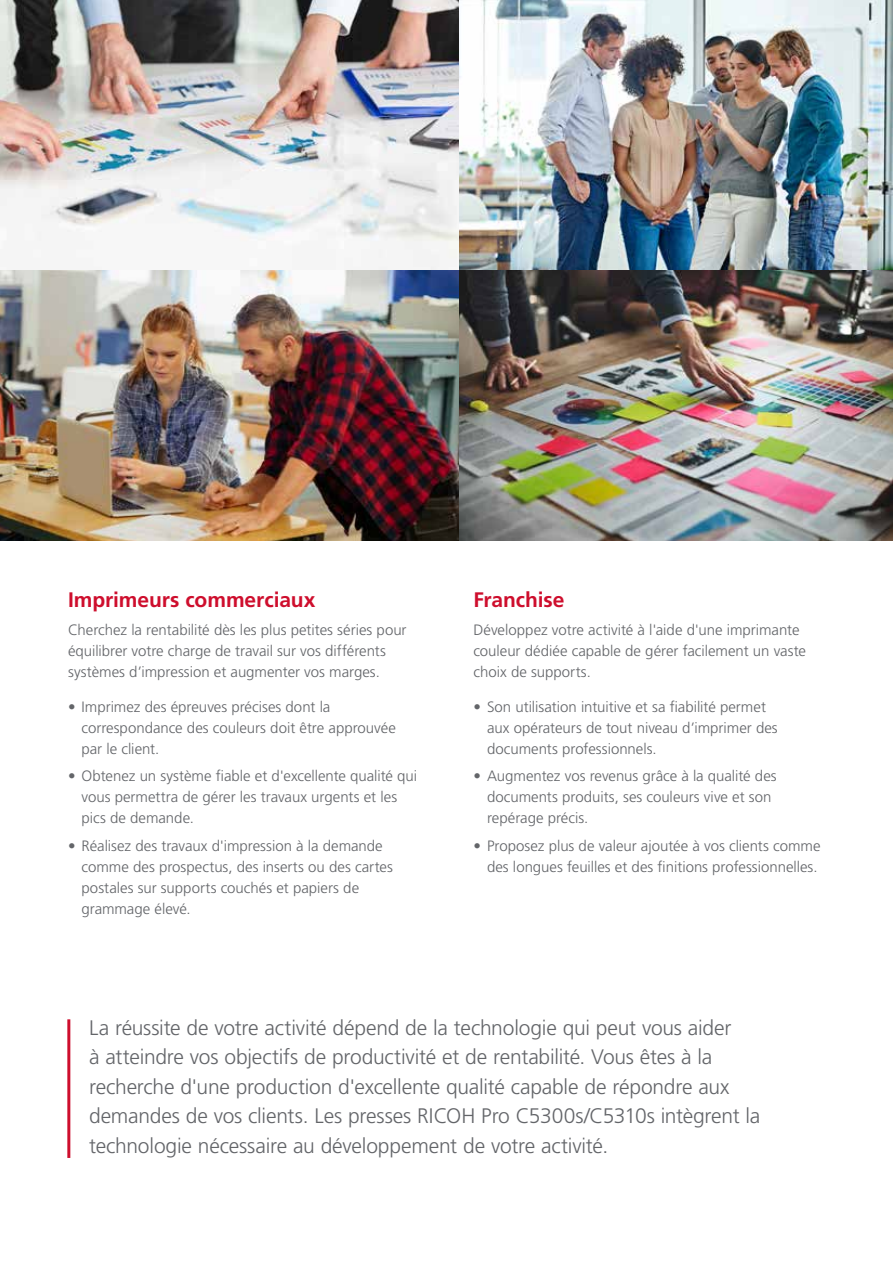
<style>
.page{position:relative;width:893px;height:1263px;background:#fff}
.page>*{position:absolute;margin:0;border:0;box-sizing:border-box;transform-origin:0 0}
.t1{font:300 21px/29.4px "Frutiger LT Std";letter-spacing:-.01em;color:#636569}
.t2{font:700 21px "Frutiger LT Std";letter-spacing:-.005em;color:#ce0e2d}
.t3{font:300 15px/21px "Frutiger LT Std";color:#636569}
</style>
<div class="page">
<img style="left:0;top:0;width:893px;height:541px">
<hr style="left:67px;top:1019px;width:3px;height:139px;background:#ce0e2d">
<h1 class="t2" style="left:68px;top:588px;width:249px">Imprimeurs commerciaux</h1>
<p class="t3" style="left:68px;top:620px;width:340px">Cherchez la rentabilité dès les plus petites séries pour équilibrer votre charge de travail sur vos différents systèmes d’impression et augmenter vos marges.</p>
<p class="t3" style="left:82px;top:696px;width:316px;text-indent:-14px">• Imprimez des épreuves précises dont la correspondance des couleurs doit être approuvée par le client.</p>
<p class="t3" style="left:82px;top:766px;width:337px;text-indent:-14px">• Obtenez un système fiable et d'excellente qualité qui vous permettra de gérer les travaux urgents et les pics de demande.</p>
<p class="t3" style="left:82px;top:836px;width:313px;text-indent:-14px">• Réalisez des travaux d'impression à la demande comme des prospectus, des inserts ou des cartes postales sur supports couchés et papiers de grammage élevé.</p>
<h1 class="t2" style="left:473px;top:588px;width:93px">Franchise</h1>
<p class="t3" style="left:473px;top:620px;width:334px">Développez votre activité à l'aide d'une imprimante couleur dédiée capable de gérer facilement un vaste choix de supports.</p>
<p class="t3" style="left:487px;top:696px;width:292px;text-indent:-14px">• Son utilisation intuitive et sa fiabilité permet aux opérateurs de tout niveau d’imprimer des documents professionnels.</p>
<p class="t3" style="left:487px;top:766px;width:291px;text-indent:-14px">• Augmentez vos revenus grâce à la qualité des documents produits, ses couleurs vive et son repérage précis.</p>
<p class="t3" style="left:473px;top:836px;width:349px;text-align:right">• Proposez plus de valeur ajoutée à vos clients comme des longues feuilles et des finitions professionnelles.</p>
<p class="t1" style="left:89px;top:1013px;width:673px">La réussite de votre activité dépend de la technologie qui peut vous aider<br>à atteindre vos objectifs de productivité et de rentabilité. Vous êtes à la recherche d'une production d'excellente qualité capable de répondre aux demandes de vos clients. Les presses RICOH Pro C5300s/C5310s intègrent la technologie nécessaire au développement de votre activité.</p>
</div>
